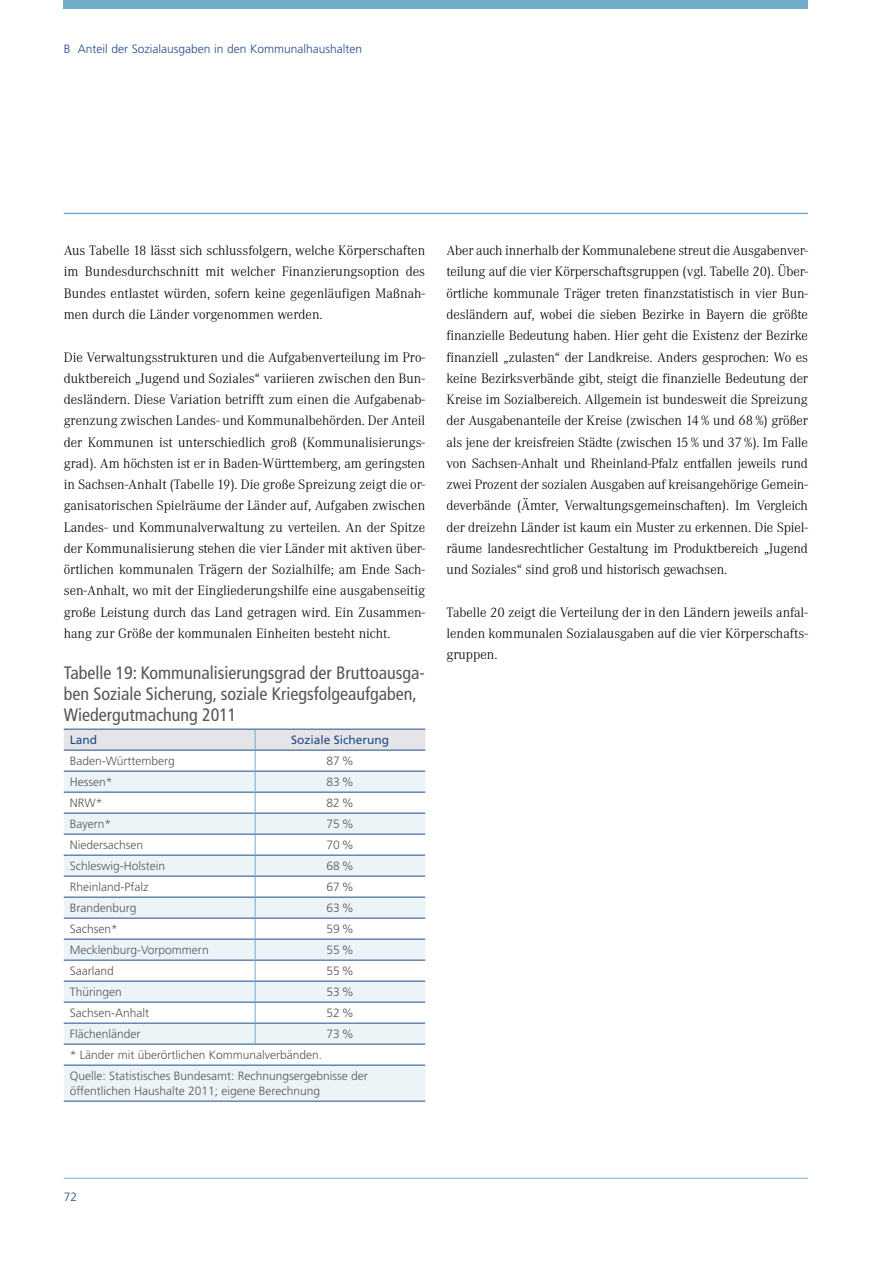
<style>
.page{position:relative;width:893px;height:1263px;background:#fff}
.page>*{position:absolute;margin:0;border:0;box-sizing:border-box;transform-origin:0 0}
.t1{font:condensed 18px/21px "Frutiger LT Com";color:#555659}
.t2{font:300 14.25px/21.3px "Corporate A";color:#000;text-align:justify}
.t3{font:300 12px/21px "Frutiger LT Com";color:#555659}
.t4{font:300 12px "Frutiger LT Com";color:#204b8a}
.t5{font:12px "Frutiger LT Com";color:#204b8a}
</style>
<div class="page">
<div style="left:64px;top:0;width:744px;height:9px;background:#71adca"></div>
<hr style="left:64px;top:1178px;width:744px;height:1px;background:#71adca">
<hr style="left:64px;top:213px;width:744px;height:1px;background:#71adca">
<div style="left:64px;top:1064px;width:361px;height:37px;background:#ecf4f8"></div>
<hr style="left:64px;top:1044px;width:361px;height:1px;background:#204b8a">
<hr style="left:64px;top:1065px;width:361px;height:1px;background:#204b8a">
<hr style="left:64px;top:1101px;width:361px;height:1px;background:#204b8a">
<svg style="left:64px;top:729px;width:361px;height:315px"></svg>
<p class="t4" style="left:64px;top:44px;width:300px">B Anteil der Sozialausgaben in den Kommunalhaushalten</p>
<p class="t2" style="left:64px;top:241px;width:363px">Aus Tabelle 18 lässt sich schlussfolgern, welche Körperschaften im Bundesdurchschnitt mit welcher Finanzierungsoption des Bundes entlastet würden, sofern keine gegenläufigen Maßnah&shy;men durch die Länder vorgenommen werden.</p>
<p class="t2" style="left:64px;top:347px;width:363px">Die Verwaltungsstrukturen und die Aufgabenverteilung im Pro&shy;duktbereich „Jugend und Soziales“ variieren zwischen den Bun&shy;desländern. Diese Variation betrifft zum einen die Aufgabenab&shy;grenzung zwischen Landes- und Kommunalbehörden. Der Anteil der Kommunen ist unterschiedlich groß (Kommunalisierungs&shy;grad). Am höchsten ist er in Baden-Württemberg, am geringsten in Sachsen-Anhalt (Tabelle 19). Die große Spreizung zeigt die or&shy;ganisatorischen Spielräume der Länder auf, Aufgaben zwischen Landes- und Kommunalverwaltung zu verteilen. An der Spitze der Kommunalisierung stehen die vier Länder mit aktiven über&shy;örtlichen kommunalen Trägern der Sozialhilfe; am Ende Sach&shy;sen-Anhalt, wo mit der Eingliederungshilfe eine ausgabenseitig große Leistung durch das Land getragen wird. Ein Zusammen&shy;hang zur Größe der kommunalen Einheiten besteht nicht.</p>
<p class="t1" style="left:64px;top:663px;width:363px">Tabelle 19: Kommunalisierungsgrad der Bruttoausga&shy;ben Soziale Sicherung, soziale Kriegsfolgeaufgaben,<br>Wiedergutmachung 2011</p>
<p class="t5" style="left:70px;top:735px;width:29px">Land</p>
<p class="t5" style="left:291px;top:735px;width:100px">Soziale Sicherung</p>
<p class="t3" style="left:70px;top:751px;width:107px">Baden-Württemberg</p>
<p class="t3" style="left:326px;top:751px;width:29px">87 %</p>
<p class="t3" style="left:70px;top:772px;width:44px">Hessen*</p>
<p class="t3" style="left:326px;top:772px;width:29px">83 %</p>
<p class="t3" style="left:70px;top:793px;width:34px">NRW*</p>
<p class="t3" style="left:326px;top:793px;width:29px">82 %</p>
<p class="t3" style="left:70px;top:814px;width:43px">Bayern*</p>
<p class="t3" style="left:326px;top:814px;width:29px">75 %</p>
<p class="t3" style="left:70px;top:835px;width:75px">Niedersachsen</p>
<p class="t3" style="left:326px;top:835px;width:29px">70 %</p>
<p class="t3" style="left:70px;top:856px;width:97px">Schleswig-Holstein</p>
<p class="t3" style="left:326px;top:856px;width:29px">68 %</p>
<p class="t3" style="left:70px;top:877px;width:80px">Rheinland-Pfalz</p>
<p class="t3" style="left:326px;top:877px;width:29px">67 %</p>
<p class="t3" style="left:70px;top:898px;width:68px">Brandenburg</p>
<p class="t3" style="left:326px;top:898px;width:29px">63 %</p>
<p class="t3" style="left:70px;top:919px;width:50px">Sachsen*</p>
<p class="t3" style="left:326px;top:919px;width:29px">59 %</p>
<p class="t3" style="left:70px;top:940px;width:140px">Mecklenburg-Vorpommern</p>
<p class="t3" style="left:326px;top:940px;width:29px">55 %</p>
<p class="t3" style="left:70px;top:961px;width:46px">Saarland</p>
<p class="t3" style="left:326px;top:961px;width:29px">55 %</p>
<p class="t3" style="left:70px;top:982px;width:54px">Thüringen</p>
<p class="t3" style="left:326px;top:982px;width:29px">53 %</p>
<p class="t3" style="left:70px;top:1003px;width:81px">Sachsen-Anhalt</p>
<p class="t3" style="left:326px;top:1003px;width:29px">52 %</p>
<p class="t3" style="left:70px;top:1024px;width:72px">Flächenländer</p>
<p class="t3" style="left:326px;top:1024px;width:29px">73 %</p>
<p class="t3" style="left:70px;top:1045px;width:300px">* Länder mit überörtlichen Kommunalverbänden.<br>Quelle: Statistisches Bundesamt: Rechnungsergebnisse der</p>
<p class="t3" style="left:70px;top:1081px;width:252px">öffentlichen Haushalte 2011; eigene Berechnung</p>
<p class="t2" style="left:446px;top:241px;width:363px">Aber auch innerhalb der Kommunalebene streut die Ausgabenver&shy;teilung auf die vier Körperschaftsgruppen (vgl. Tabelle 20). Über&shy;örtliche kommunale Träger treten finanzstatistisch in vier Bun&shy;desländern auf, wobei die sieben Bezirke in Bayern die größte finanzielle Bedeutung haben. Hier geht die Existenz der Bezirke finanziell „zulasten“ der Landkreise. Anders gesprochen: Wo es keine Bezirksverbände gibt, steigt die finanzielle Bedeutung der Kreise im Sozialbereich. Allgemein ist bundesweit die Spreizung der Ausgabenanteile der Kreise (zwischen 14 % und 68 %) größer als jene der kreisfreien Städte (zwischen 15 % und 37 %). Im Falle von Sachsen-Anhalt und Rheinland-Pfalz entfallen jeweils rund zwei Prozent der sozialen Ausgaben auf kreisangehörige Gemein&shy;deverbände (Ämter, Verwaltungsgemeinschaften). Im Vergleich der dreizehn Länder ist kaum ein Muster zu erkennen. Die Spiel&shy;räume landesrechtlicher Gestaltung im Produktbereich „Jugend und Soziales“ sind groß und historisch gewachsen.</p>
<p class="t2" style="left:446px;top:603px;width:363px">Tabelle 20 zeigt die Verteilung der in den Ländern jeweils anfal&shy;lenden kommunalen Sozialausgaben auf die vier Körperschafts&shy;gruppen.</p>
<p class="t4" style="left:64px;top:1192px;width:15px">72</p>
</div>
